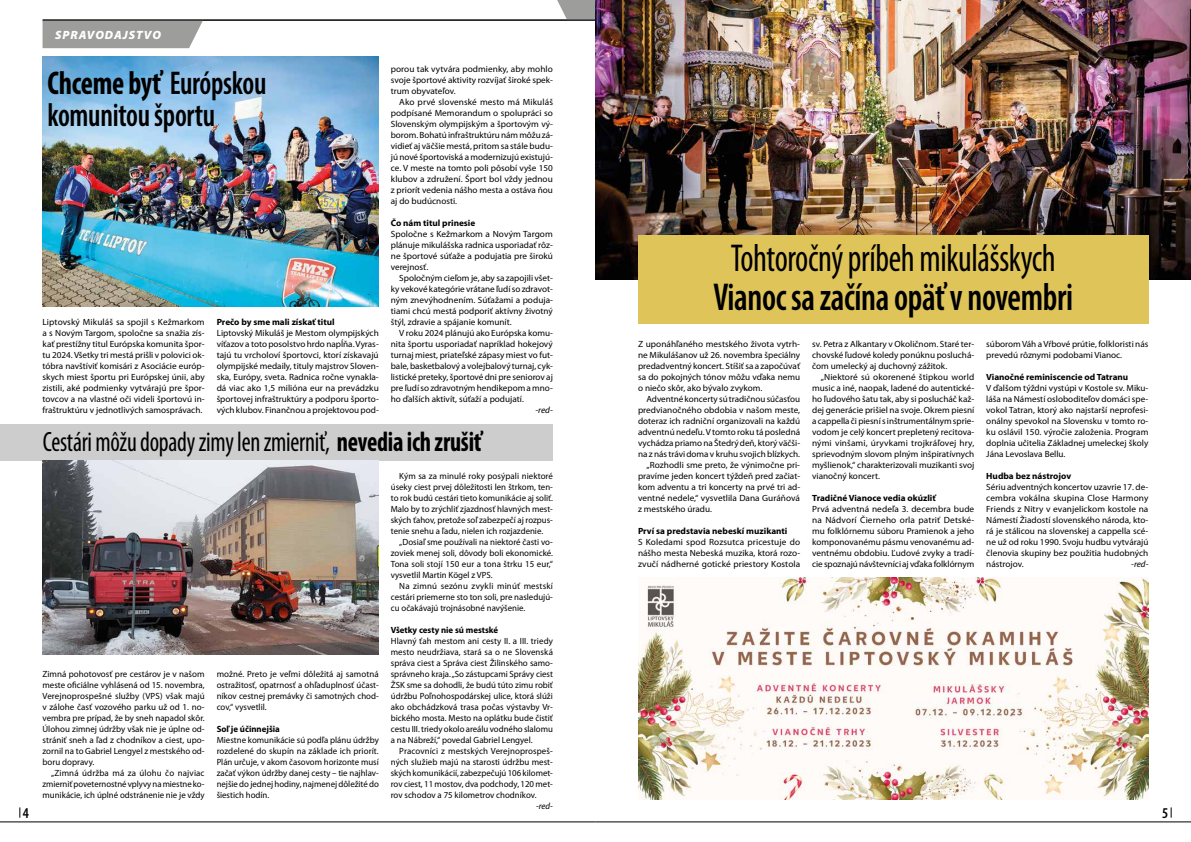
<style>
.page{position:relative;width:1191px;height:842px;background:#fff}
.page>*{position:absolute;margin:0;border:0;box-sizing:border-box;transform-origin:0 0}
.t1{font:condensed 39px "Myriad Pro";letter-spacing:-.01em;color:#000;scale:.88 1}
.t2{font:600 condensed 39px "Myriad Pro";letter-spacing:-.01em;color:#000;scale:.88 1}
.t3{font:600 condensed 33px/32px "Myriad Pro";letter-spacing:-.01em;color:#000;scale:.88 1}
.t4{font:condensed 28px "Myriad Pro";letter-spacing:-.01em;color:#000;scale:.88 1}
.t5{font:600 condensed 15px "Myriad Pro";color:#000}
.t6{font:italic 900 12px "Myriad Pro";letter-spacing:.08em;color:#fff}
.t7{font:9px/11px "Myriad Pro";color:#000;text-align:justify}
.t8{font:700 9px "Myriad Pro";color:#000}
.t9{font:italic 9px "Myriad Pro";letter-spacing:-.005em;color:#000}
.s1{font-weight:700}
</style>
<div class="page">
<hr style="left:0;top:822px;width:595px;height:1px;background:#000">
<hr style="left:595px;top:822px;width:596px;height:1px;background:#000">
<div style="left:43px;top:21px;width:160px;height:27px;background:#9d9d9c"></div>
<svg style="left:553px;top:0;width:42px;height:20px"></svg>
<div style="left:0;top:424px;width:553px;height:36px;background:#cdcdcd"></div>
<hr style="left:43px;top:20px;width:552px;height:1px;background:#000">
<img style="left:43px;top:57px;width:336px;height:250px">
<img style="left:638px;top:577px;width:510px;height:222px">
<img style="left:595px;top:0;width:596px;height:279px">
<img style="left:43px;top:461px;width:336px;height:194px">
<div style="left:638px;top:235px;width:510px;height:88px;background:#dfc459"></div>
<h3 class="t6" style="left:55px;top:26px;width:107px">SPRAVODAJSTVO</h3>
<p class="t7" style="left:391px;top:63px;width:164px">porou tak vytvára podmienky, aby mohlo svoje športové aktivity rozvíjať široké spek&shy;trum obyvateľov.</p>
<p class="t7" style="left:391px;top:96px;width:164px;text-indent:9px">Ako prvé slovenské mesto má Mikuláš podpísané Memorandum o spolupráci so Slovenským olympijským a športovým vý&shy;borom. Bohatú infraštruktúru nám môžu zá&shy;vidieť aj väčšie mestá, pritom sa stále budu&shy;jú nové športoviská a modernizujú existujú&shy;ce. V meste na tomto poli pôsobí vyše 150 klubov a združení. Šport bol vždy jednou z priorít vedenia nášho mesta a ostáva ňou aj do budúcnosti.</p>
<p class="t8" style="left:391px;top:217px;width:86px">Čo nám titul prinesie</p>
<p class="t7" style="left:391px;top:228px;width:164px">Spoločne s Kežmarkom a Novým Targom plánuje mikulášska radnica usporiadať rôz&shy;ne športové súťaže a podujatia pre širokú verejnosť.</p>
<p class="t7" style="left:391px;top:272px;width:164px;text-indent:9px">Spoločným cieľom je, aby sa zapojili všet&shy;ky vekové kategórie vrátane ľudí so zdravot&shy;ným znevýhodnením. Súťažami a poduja&shy;tiami chcú mestá podporiť aktívny životný štýl, zdravie a spájanie komunít.</p>
<p class="t7" style="left:391px;top:327px;width:164px;text-indent:9px">V roku 2024 plánujú ako Európska komu&shy;nita športu usporiadať napríklad hokejový turnaj miest, priateľské zápasy miest vo fut&shy;bale, basketbalový a volejbalový turnaj, cyk&shy;listické preteky, športové dni pre seniorov aj pre ľudí so zdravotným hendikepom a mno&shy;ho ďalších aktivít, súťaží a podujatí.</p>
<p class="t9" style="left:535px;top:404px;width:19px">-red-</p>
<h2 class="t3" style="left:47px;top:67px;width:250px"><span class="s1">Chceme byť</span> Európskou komunitou športu</h2>
<h1 class="t1" style="left:730px;top:235px;width:371px">Tohtoročný príbeh mikulášskych</h1>
<h1 class="t2" style="left:713px;top:273px;width:410px">Vianoc sa začína opäť v novembri</h1>
<p class="t7" style="left:43px;top:316px;width:164px">Liptovský Mikuláš sa spojil s Kežmarkom a s Novým Targom, spoločne sa snažia zís&shy;kať prestížny titul Európska komunita špor&shy;tu 2024. Všetky tri mestá prišli v polovici ok&shy;tóbra navštíviť komisári z Asociácie európ&shy;skych miest športu pri Európskej únii, aby zistili, aké podmienky vytvárajú pre špor&shy;tovcov a na vlastné oči videli športovú in&shy;fraštruktúru v jednotlivých samosprávach.</p>
<p class="t8" style="left:217px;top:316px;width:119px">Prečo by sme mali získať titul</p>
<p class="t7" style="left:217px;top:327px;width:164px">Liptovský Mikuláš je Mestom olympijských víťazov a toto posolstvo hrdo napĺňa. Vyras&shy;tajú tu vrcholoví športovci, ktorí získavajú olympijské medaily, tituly majstrov Sloven&shy;ska, Európy, sveta. Radnica ročne vynakla&shy;dá viac ako 1,5 milióna eur na prevádzku športovej infraštruktúry a podporu športo&shy;vých klubov. Finančnou a projektovou pod-</p>
<p class="t7" style="left:986px;top:338px;width:164px">súborom Váh a Vŕbové prútie, folkloristi nás prevedú rôznymi podobami Vianoc.</p>
<p class="t8" style="left:986px;top:371px;width:143px">Vianočné reminiscencie od Tatranu</p>
<p class="t7" style="left:986px;top:382px;width:164px">V ďalšom týždni vystúpi v Kostole sv. Miku&shy;láša na Námestí osloboditeľov domáci spe&shy;vokol Tatran, ktorý ako najstarší neprofesi&shy;onálny spevokol na Slovensku v tomto ro&shy;ku oslávil 150. výročie založenia. Program doplnia učitelia Základnej umeleckej školy Jána Levoslava Bellu.</p>
<p class="t8" style="left:986px;top:470px;width:86px">Hudba bez nástrojov</p>
<p class="t7" style="left:986px;top:481px;width:164px">Sériu adventných koncertov uzavrie 17. de&shy;cembra vokálna skupina Close Harmony Friends z Nitry v evanjelickom kostole na Námestí Žiadostí slovenského národa, kto&shy;rá je stálicou na slovenskej a cappella scé&shy;ne už od roku 1990. Svoju hudbu vytvárajú členovia skupiny bez použitia hudobných nástrojov.</p>
<p class="t7" style="left:638px;top:338px;width:164px">Z uponáhľaného mestského života vytrh&shy;ne Mikulášanov už 26. novembra špeciálny predadventný koncert. Stíšiť sa a započúvať sa do pokojných tónov môžu vďaka nemu o niečo skôr, ako bývalo zvykom.</p>
<p class="t7" style="left:646px;top:393px;width:155px">Adventné koncerty sú tradičnou súčasťou</p>
<p class="t7" style="left:638px;top:404px;width:164px">predvianočného obdobia v našom meste,</p>
<p class="t7" style="left:638px;top:415px;width:164px">doteraz ich radniční organizovali na každú</p>
<p class="t7" style="left:638px;top:426px;width:164px">adventnú nedeľu. V tomto roku tá posledná</p>
<p class="t7" style="left:638px;top:437px;width:164px">vychádza priamo na Štedrý deň, ktorý väčši-</p>
<p class="t7" style="left:638px;top:448px;width:164px">na z nás trávi doma v kruhu svojich blízkych.</p>
<p class="t7" style="left:646px;top:459px;width:155px">„Rozhodli sme preto, že výnimočne pri-</p>
<p class="t7" style="left:638px;top:470px;width:164px">pravíme jeden koncert týždeň pred začiat-</p>
<p class="t7" style="left:638px;top:481px;width:164px">kom adventu a tri koncerty na prvé tri ad-</p>
<p class="t7" style="left:638px;top:492px;width:164px">ventné nedele,“ vysvetlila Dana Guráňová</p>
<p class="t7" style="left:638px;top:503px;width:75px">z mestského úradu.</p>
<p class="t8" style="left:638px;top:525px;width:151px">Prví sa predstavia nebeskí muzikanti</p>
<p class="t7" style="left:638px;top:536px;width:164px">S Koledami spod Rozsutca pricestuje do nášho mesta Nebeská muzika, ktorá rozo&shy;zvučí nádherné gotické priestory Kostola</p>
<p class="t7" style="left:812px;top:338px;width:164px">sv. Petra z Alkantary v Okoličnom. Staré ter&shy;chovské ľudové koledy ponúknu posluchá&shy;čom umelecký aj duchovný zážitok.</p>
<p class="t7" style="left:812px;top:371px;width:164px;text-indent:9px">„Niektoré sú okorenené štipkou world music a iné, naopak, ladené do autentické&shy;ho ľudového šatu tak, aby si poslucháč kaž&shy;dej generácie prišiel na svoje. Okrem piesní a cappella či piesní s inštrumentálnym sprie&shy;vodom je celý koncert prepletený recitova&shy;nými vinšami, úryvkami trojkráľovej hry, sprievodným slovom plným inšpiratívnych myšlienok,“ charakterizovali muzikanti svoj vianočný koncert.</p>
<p class="t8" style="left:812px;top:492px;width:125px">Tradičné Vianoce vedia okúzliť</p>
<p class="t7" style="left:812px;top:503px;width:164px">Prvá adventná nedeľa 3. decembra bude na Nádvorí Čierneho orla patriť Detské&shy;mu folklórnemu súboru Pramienok a jeho komponovanému pásmu venovanému ad&shy;ventnému obdobiu. Ľudové zvyky a tradí&shy;cie spoznajú návštevníci aj vďaka folklórnym</p>
<h3 class="t4" style="left:43px;top:425px;width:500px">Cestári môžu dopady zimy len zmierniť, <span class="s1">nevedia ich zrušiť</span></h3>
<p class="t7" style="left:391px;top:470px;width:164px;text-indent:9px">Kým sa za minulé roky posýpali niektoré úseky ciest prvej dôležitosti len štrkom, ten&shy;to rok budú cestári tieto komunikácie aj soliť.<br>Malo by to zrýchliť zjazdnosť hlavných mest&shy;ských ťahov, pretože soľ zabezpečí aj rozpus&shy;tenie snehu a ľadu, nielen ich rozjazdenie.</p>
<p class="t7" style="left:391px;top:536px;width:164px;text-indent:9px">„Dosiaľ sme používali na niektoré časti vo&shy;zoviek menej soli, dôvody boli ekonomické.<br>Tona soli stojí 150 eur a tona štrku 15 eur,“ vysvetlil Martin Kögel z VPS.</p>
<p class="t7" style="left:391px;top:580px;width:164px;text-indent:9px">Na zimnú sezónu zvykli minúť mestskí cestári priemerne sto ton soli, pre nasledujú&shy;cu očakávajú trojnásobné navýšenie.</p>
<p class="t8" style="left:391px;top:624px;width:109px">Všetky cesty nie sú mestské</p>
<p class="t7" style="left:391px;top:635px;width:164px">Hlavný ťah mestom ani cesty II. a III. triedy mesto neudržiava, stará sa o ne Slovenská správa ciest a Správa ciest Žilinského samo&shy;správneho kraja. „So zástupcami Správy ciest ŽSK sme sa dohodli, že budú túto zimu robiť údržbu Poľnohospodárskej ulice, ktorá slúži ako obchádzková trasa počas výstavby Vr&shy;bického mosta. Mesto na oplátku bude čistiť cestu III. triedy okolo areálu vodného slalomu a na Nábreží,“ povedal Gabriel Lengyel.</p>
<p class="t7" style="left:391px;top:745px;width:164px;text-indent:9px">Pracovníci z mestských Verejnoprospeš&shy;ných služieb majú na starosti údržbu mest&shy;ských komunikácií, zabezpečujú 106 kilomet&shy;rov ciest, 11 mostov, dva podchody, 120 met&shy;rov schodov a 75 kilometrov chodníkov.</p>
<p class="t9" style="left:536px;top:800px;width:18px">-red-</p>
<p class="t9" style="left:1131px;top:558px;width:19px">-red-</p>
<p class="t7" style="left:43px;top:668px;width:164px">Zimná pohotovosť pre cestárov je v našom meste oficiálne vyhlásená od 15. novembra, Verejnoprospešné služby (VPS) však majú v zálohe časť vozového parku už od 1. no&shy;vembra pre prípad, že by sneh napadol skôr.<br>Úlohou zimnej údržby však nie je úplne od&shy;strániť sneh a ľad z chodníkov a ciest, upo&shy;zornil na to Gabriel Lengyel z mestského od&shy;boru dopravy.</p>
<p class="t7" style="left:43px;top:767px;width:164px;text-indent:9px">„Zimná údržba má za úlohu čo najviac zmierniť poveternostné vplyvy na miestne ko&shy;munikácie, ich úplné odstránenie nie je vždy</p>
<p class="t7" style="left:217px;top:668px;width:164px">možné. Preto je veľmi dôležitá aj samotná ostražitosť, opatrnosť a ohľaduplnosť účast&shy;níkov cestnej premávky či samotných chod&shy;cov,“ vysvetlil.</p>
<p class="t8" style="left:217px;top:723px;width:65px">Soľ je účinnejšia</p>
<p class="t7" style="left:217px;top:734px;width:164px">Miestne komunikácie sú podľa plánu údržby rozdelené do skupín na základe ich priorít.<br>Plán určuje, v akom časovom horizonte musí začať výkon údržby danej cesty – tie najhlav&shy;nejšie do jednej hodiny, najmenej dôležité do šiestich hodín.</p>
<h3 class="t5" style="left:23px;top:803px;width:8px">4</h3>
<h3 class="t5" style="left:1162px;top:803px;width:8px">5</h3>
</div>
